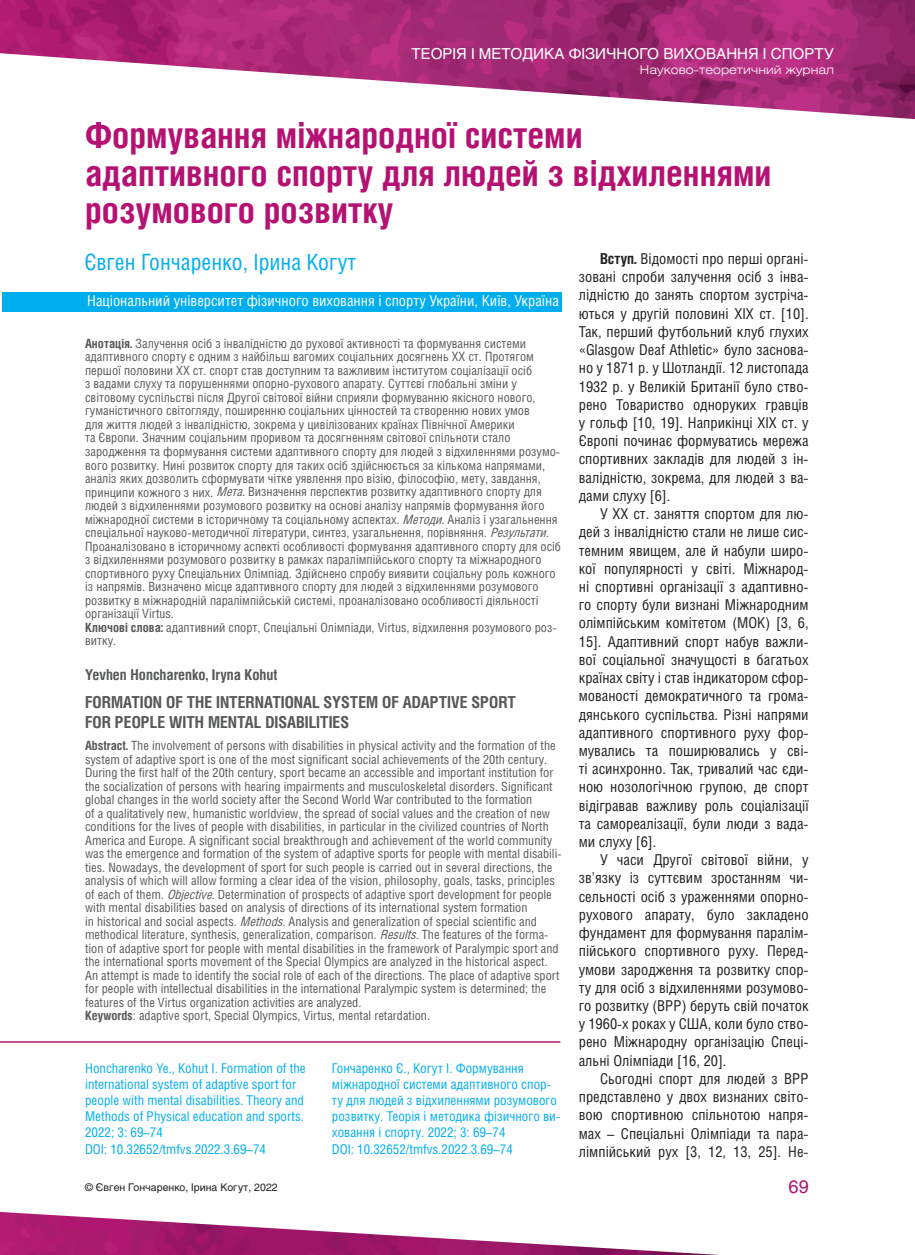
<style>
.page{position:relative;width:915px;height:1255px;background:#fff}
.page>*{position:absolute;margin:0;border:0;box-sizing:border-box;transform-origin:0 0}
.t1{font:700 36px/37.5px "Helios Cond C";color:#b51172}
.t2{font:22.5px "Helios Cond C";color:#00aeef}
.t3{font:18px "Helios C";color:#b51172}
.t4{font:700 16.5px/19.8px "Helios Cond C";color:#57585a}
.t5{font:15px/18.1px "Helios Cond C";color:#231f20;text-align:justify}
.t6{font:15px "Helios Cond C";color:#fff}
.t7{font:15px "Helios C";color:#fff}
.t8{font:700 15px "Helios Cond C";color:#57585a}
.t9{font:13.5px/16.2px "Helios Cond C";color:#00aeef}
.t10{font:12.75px/13.5px "Helios Cond C";color:#57585a}
.t11{font:12px "Helios Ext Light C";color:#fff}
.t12{font:10.5px "Helios C";color:#231f20}
.s1{font-weight:700}
.s2{font-style:italic}
</style>
<div class="page">
<img style="left:0;top:0;width:914px;height:119px">
<img style="left:0;top:1211px;width:703px;height:43px">
<div style="left:2px;top:292px;width:559px;height:19px;background:#00aeef"></div>
<hr style="left:0;top:1041px;width:560px;height:1px;background:#b51172">
<p class="t7" style="left:411px;top:44px;width:424px">Теорія і методика фізичного виховання і спорту</p>
<p class="t11" style="left:639px;top:62px;width:196px">Науково-теоретичний журнал</p>
<h1 class="t1" style="left:85px;top:116px;width:687px">ФОРМУВАННЯ МІЖНАРОДНОЇ СИСТЕМИ<br>АДАПТИВНОГО СПОРТУ ДЛЯ ЛЮДЕЙ З ВІДХИЛЕННЯМИ<br>РОЗУМОВОГО РОЗВИТКУ</h1>
<h2 class="t2" style="left:84px;top:248px;width:273px">Євген Гончаренко, Ірина Когут</h2>
<p class="t6" style="left:87px;top:292px;width:473px">Національний університет фізичного виховання і спорту України, Київ, Україна</p>
<p class="t5" style="left:578px;top:249px;width:231px;text-indent:21px"><span class="s1">ВСТУП.</span> Відомості про перші органі&shy;зовані спроби залучення осіб з інва&shy;лідністю до занять спортом зустріча&shy;ються у другій половині XIX ст. [10].<br>Так, перший футбольний клуб глухих «Glasgow Deaf Athletic» було заснова&shy;но у 1871 р. у Шотландії. 12 листопада 1932 р. у Великій Британії було ство&shy;рено Товариство одноруких гравців у гольф [10, 19]. Наприкінці XIX ст. у Європі починає формуватись мережа спортивних закладів для людей з ін&shy;валідністю, зокрема, для людей з ва&shy;дами слуху [6].</p>
<p class="t5" style="left:578px;top:504px;width:231px;text-indent:21px">У ХХ ст. заняття спортом для лю&shy;дей з інвалідністю стали не лише сис&shy;темним явищем, але й набули широ&shy;кої популярності у світі. Міжнарод&shy;ні спортивні організації з адаптивно&shy;го спорту були визнані Міжнародним олімпійським комітетом (МОК) [3, 6, 15]. Адаптивний спорт набув важли&shy;вої соціальної значущості в багатьох країнах світу і став індикатором сфор&shy;мованості демократичного та грома&shy;дянського суспільства. Різні напрями адаптивного спортивного руху фор&shy;мувались та поширювались у сві&shy;ті асинхронно. Так, тривалий час єди&shy;ною нозологічною групою, де спорт відігравав важливу роль соціалізації та самореалізації, були люди з вада&shy;ми слуху [6].</p>
<p class="t5" style="left:578px;top:850px;width:231px;text-indent:21px">У часи Другої світової війни, у зв’язку із суттєвим зростанням чи&shy;сельності осіб з ураженнями опорно&shy;рухового апарату, було закладено фундамент для формування паралім&shy;пійського спортивного руху. Перед&shy;умови зародження та розвитку спор&shy;ту для осіб з відхиленнями розумово&shy;го розвитку (ВРР) беруть свій початок у 1960-х роках у США, коли було ство&shy;рено Міжнародну організацію Спеці&shy;альні Олімпіади [16, 20].</p>
<p class="t5" style="left:578px;top:1069px;width:231px;text-indent:21px">Сьогодні спорт для людей з ВРР представлено у двох визнаних світо&shy;вою спортивною спільнотою напря&shy;мах – Спеціальні Олімпіади та пара&shy;лімпійський рух [3, 12, 13, 25]. Не-</p>
<p class="t10" style="left:85px;top:336px;width:477px"><span class="s1">АНОТАЦІЯ.</span> Залучення осіб з інвалідністю до рухової активності та формування системи адаптивного спорту є одним з найбільш вагомих соціальних досягнень ХХ ст. Протягом першої половини ХХ ст. спорт став доступним та важливим інститутом соціалізації осіб<br>з вадами слуху та порушеннями опорно-рухового апарату. Суттєві глобальні зміни у світовому суспільстві після Другої світової війни сприяли формуванню якісного нового, гуманістичного світогляду, поширенню соціальних цінностей та створенню нових умов<br>для життя людей з інвалідністю, зокрема у цивілізованих країнах Північної Америки<br>та Європи. Значним соціальним проривом та досягненням світової спільноти стало зародження та формування системи адаптивного спорту для людей з відхиленнями розумо&shy;вого розвитку. Нині розвиток спорту для таких осіб здійснюється за кількома напрямами, аналіз яких дозволить сформувати чітке уявлення про візію, філософію, мету, завдання, принципи кожного з них. <span class="s2">Мета.</span>Визначення перспектив розвитку адаптивного спорту для людей з відхиленнями розумового розвитку на основі аналізу напрямів формування його міжнародної системи в історичному та соціальному аспектах. <span class="s2">Методи.</span>Аналіз і узагальнення спеціальної науково-методичної літератури, синтез, узагальнення, порівняння. <span class="s2">Результати.<br></span>Проаналізовано в історичному аспекті особливості формування адаптивного спорту для осіб з відхиленнями розумового розвитку в рамках паралімпійського спорту та міжнародного спортивного руху Спеціальних Олімпіад. Здійснено спробу виявити соціальну роль кожного із напрямів. Визначено місце адаптивного спорту для людей з відхиленнями розумового розвитку в міжнародній паралімпійській системі, проаналізовано особливості діяльності організації Virtus.<br><span class="s1">КЛЮЧОВІ СЛОВА:</span> адаптивний спорт, Спеціальні Олімпіади, Virtus, відхилення розумового роз&shy;витку.</p>
<p class="t8" style="left:85px;top:665px;width:194px">YEVHEN HONCHARENKO, IRYNA KOHUT</p>
<p class="t4" style="left:85px;top:692px;width:432px">FORMATION OF THE INTERNATIONAL SYSTEM OF ADAPTIVE SPORT<br>FOR PEOPLE WITH MENTAL DISABILITIES</p>
<p class="t10" style="left:85px;top:738px;width:478px"><span class="s1">АBSTRACT.</span> The involvement of persons with disabilities in physical activity and the formation of the system of adaptive sport is one of the most significant social achievements of the 20th century.<br>During the first half of the 20th century, sport became an accessible and important institution for the socialization of persons with hearing impairments and musculoskeletal disorders. Significant global changes in the world society after the Second World War contributed to the formation<br>of a qualitatively new, humanistic worldview, the spread of social values and the creation of new conditions for the lives of people with disabilities, in particular in the civilized countries of North America and Europe. A significant social breakthrough and achievement of the world community was the emergence and formation of the system of adaptive sports for people with mental disabili&shy;ties. Nowadays, the development of sport for such people is carried out in several directions, the analysis of which will allow forming a clear idea of the vision, philosophy, goals, tasks, principles of each of them. <span class="s2">Objective.</span>Determination of prospects of adaptive sport development for people with mental disabilities based on analysis of directions of its international system formation<br>in historical and social aspects. <span class="s2">Methods.</span>Analysis and generalization of special scientific and methodical literature, synthesis, generalization, comparison. <span class="s2">Results.</span>The features of the forma&shy;tion of adaptive sport for people with mental disabilities in the framework of Paralympic sport and the international sports movement of the Special Olympics are analyzed in the historical aspect.<br>An attempt is made to identify the social role of each of the directions. The place of adaptive sport for people with intellectual disabilities in the international Paralympic system is determined; the features of the Virtus organization activities are analyzed.<br><span class="s1">KEYWORDS</span>: adaptive sport, Special Olympics, Virtus, mental retardation.</p>
<p class="t9" style="left:85px;top:1059px;width:222px">Honcharenko Ye., Kohut I. Formation of the international system of adaptive sport for people with mental disabilities. Theory and Methods of Physical education and sports.<br>2022; 3: 69–74<br>DOI: 10.32652/tmfvs.2022.3.69–74</p>
<p class="t9" style="left:332px;top:1059px;width:230px">Гончаренко Є., Когут І. Формування міжнародної системи адаптивного спор&shy;ту для людей з відхиленнями розумового розвитку. Теорія і методика фізичного ви&shy;ховання і спорту. 2022; 3: 69–74<br>DOI: 10.32652/tmfvs.2022.3.69–74</p>
<p class="t12" style="left:85px;top:1180px;width:194px">© Євген Гончаренко, Ірина Когут, 2022</p>
<h3 class="t3" style="left:788px;top:1175px;width:22px">69</h3>
</div>
